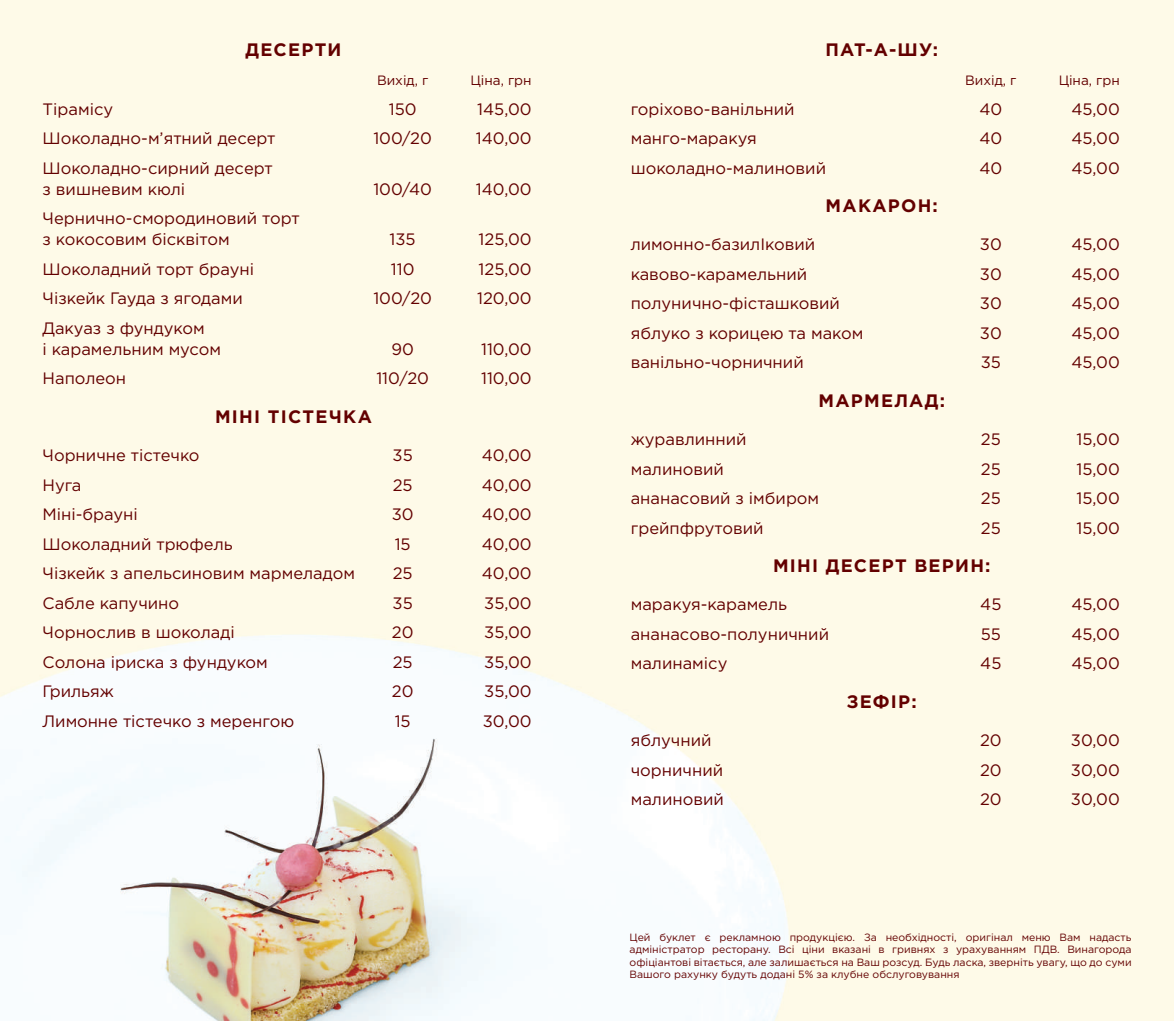
<style>
.page{position:relative;width:1174px;height:1021px;background:#fff}
.page>*{position:absolute;margin:0;border:0;box-sizing:border-box;transform-origin:0 0}
.t1{font:700 18px "Gotham Pro";letter-spacing:.07em;color:#630000}
.t2{font:16.5px/21px "Gotham Pro";color:#630000}
.t3{font:13.5px "Gotham Pro";color:#630000}
.t4{font:10.5px/12.6px "Gotham Pro";color:#630000;text-align:justify}
</style>
<div class="page">
<img style="left:0;top:0;width:1174px;height:1020px">
<p class="t1" style="left:245px;top:39px;width:98px">ДЕСЕРТИ</p>
<p class="t3" style="left:377px;top:73px;width:53px">Вихід, г</p>
<p class="t3" style="left:470px;top:73px;width:63px">Ціна, грн</p>
<p class="t2" style="left:43px;top:98px;width:72px">Тірамісу</p>
<p class="t2" style="left:389px;top:98px;width:29px">150</p>
<p class="t2" style="left:477px;top:98px;width:56px">145,00</p>
<p class="t2" style="left:43px;top:128px;width:234px">Шоколадно-м’ятний десерт</p>
<p class="t2" style="left:373px;top:128px;width:60px">100/20</p>
<p class="t2" style="left:476px;top:128px;width:57px">140,00</p>
<p class="t2" style="left:43px;top:157px;width:232px">Шоколадно-сирний десерт з вишневим кюлі</p>
<p class="t2" style="left:373px;top:178px;width:60px">100/40</p>
<p class="t2" style="left:476px;top:178px;width:57px">140,00</p>
<p class="t2" style="left:43px;top:208px;width:259px">Чернично-смородиновий торт з кокосовим бісквітом</p>
<p class="t2" style="left:389px;top:229px;width:28px">135</p>
<p class="t2" style="left:478px;top:229px;width:55px">125,00</p>
<p class="t2" style="left:43px;top:258px;width:213px">Шоколадний торт брауні</p>
<p class="t2" style="left:391px;top:258px;width:25px">110</p>
<p class="t2" style="left:478px;top:258px;width:55px">125,00</p>
<p class="t2" style="left:43px;top:288px;width:202px">Чізкейк Гауда з ягодами</p>
<p class="t2" style="left:373px;top:288px;width:60px">100/20</p>
<p class="t2" style="left:477px;top:288px;width:56px">120,00</p>
<p class="t2" style="left:43px;top:317px;width:180px">Дакуаз з фундуком<br>і карамельним мусом</p>
<p class="t2" style="left:391px;top:338px;width:24px">90</p>
<p class="t2" style="left:481px;top:338px;width:52px">110,00</p>
<p class="t2" style="left:43px;top:368px;width:85px">Наполеон</p>
<p class="t2" style="left:376px;top:368px;width:54px">110/20</p>
<p class="t2" style="left:481px;top:368px;width:52px">110,00</p>
<p class="t1" style="left:215px;top:406px;width:158px">МІНІ ТІСТЕЧКА</p>
<p class="t2" style="left:43px;top:444px;width:159px">Чорничне тістечко</p>
<p class="t2" style="left:392px;top:444px;width:22px">35</p>
<p class="t2" style="left:482px;top:444px;width:51px">40,00</p>
<p class="t2" style="left:43px;top:474px;width:40px">Нуга</p>
<p class="t2" style="left:393px;top:474px;width:21px">25</p>
<p class="t2" style="left:482px;top:474px;width:51px">40,00</p>
<p class="t2" style="left:43px;top:503px;width:97px">Міні-брауні</p>
<p class="t2" style="left:392px;top:503px;width:23px">30</p>
<p class="t2" style="left:482px;top:503px;width:51px">40,00</p>
<p class="t2" style="left:43px;top:533px;width:192px">Шоколадний трюфель</p>
<p class="t2" style="left:395px;top:533px;width:18px">15</p>
<p class="t2" style="left:482px;top:533px;width:51px">40,00</p>
<p class="t2" style="left:43px;top:562px;width:314px">Чізкейк з апельсиновим мармеладом</p>
<p class="t2" style="left:393px;top:562px;width:21px">25</p>
<p class="t2" style="left:482px;top:562px;width:51px">40,00</p>
<p class="t2" style="left:43px;top:592px;width:138px">Сабле капучино</p>
<p class="t2" style="left:392px;top:592px;width:22px">35</p>
<p class="t2" style="left:484px;top:592px;width:49px">35,00</p>
<p class="t2" style="left:43px;top:621px;width:194px">Чорнослив в шоколаді</p>
<p class="t2" style="left:392px;top:621px;width:23px">20</p>
<p class="t2" style="left:484px;top:621px;width:49px">35,00</p>
<p class="t2" style="left:43px;top:651px;width:227px">Солона іриска з фундуком</p>
<p class="t2" style="left:393px;top:651px;width:21px">25</p>
<p class="t2" style="left:484px;top:651px;width:49px">35,00</p>
<p class="t2" style="left:43px;top:680px;width:73px">Грильяж</p>
<p class="t2" style="left:392px;top:680px;width:23px">20</p>
<p class="t2" style="left:484px;top:680px;width:49px">35,00</p>
<p class="t2" style="left:43px;top:710px;width:253px">Лимонне тістечко з меренгою</p>
<p class="t2" style="left:395px;top:710px;width:18px">15</p>
<p class="t2" style="left:483px;top:710px;width:50px">30,00</p>
<p class="t1" style="left:825px;top:39px;width:114px">ПАТ-А-ШУ:</p>
<p class="t3" style="left:965px;top:73px;width:53px">Вихід, г</p>
<p class="t3" style="left:1058px;top:73px;width:63px">Ціна, грн</p>
<p class="t2" style="left:630px;top:98px;width:165px">горіхово-ванільний</p>
<p class="t2" style="left:979px;top:98px;width:24px">40</p>
<p class="t2" style="left:1071px;top:98px;width:50px">45,00</p>
<p class="t2" style="left:630px;top:128px;width:128px">манго-маракуя</p>
<p class="t2" style="left:979px;top:128px;width:24px">40</p>
<p class="t2" style="left:1071px;top:128px;width:50px">45,00</p>
<p class="t2" style="left:630px;top:157px;width:197px">шоколадно-малиновий</p>
<p class="t2" style="left:979px;top:157px;width:24px">40</p>
<p class="t2" style="left:1071px;top:157px;width:50px">45,00</p>
<p class="t1" style="left:825px;top:196px;width:114px">МАКАРОН:</p>
<p class="t2" style="left:630px;top:234px;width:186px">лимонно-базилІковий</p>
<p class="t2" style="left:980px;top:234px;width:23px">30</p>
<p class="t2" style="left:1071px;top:234px;width:50px">45,00</p>
<p class="t2" style="left:630px;top:263px;width:178px">кавово-карамельний</p>
<p class="t2" style="left:980px;top:263px;width:23px">30</p>
<p class="t2" style="left:1071px;top:263px;width:50px">45,00</p>
<p class="t2" style="left:630px;top:293px;width:211px">полунично-фісташковий</p>
<p class="t2" style="left:980px;top:293px;width:23px">30</p>
<p class="t2" style="left:1071px;top:293px;width:50px">45,00</p>
<p class="t2" style="left:630px;top:322px;width:234px">яблуко з корицею та маком</p>
<p class="t2" style="left:980px;top:322px;width:23px">30</p>
<p class="t2" style="left:1071px;top:322px;width:50px">45,00</p>
<p class="t2" style="left:630px;top:352px;width:174px">ванільно-чорничний</p>
<p class="t2" style="left:980px;top:352px;width:22px">35</p>
<p class="t2" style="left:1071px;top:352px;width:50px">45,00</p>
<p class="t1" style="left:818px;top:390px;width:128px">МАРМЕЛАД:</p>
<p class="t2" style="left:630px;top:429px;width:117px">журавлинний</p>
<p class="t2" style="left:980px;top:429px;width:21px">25</p>
<p class="t2" style="left:1076px;top:429px;width:45px">15,00</p>
<p class="t2" style="left:630px;top:458px;width:95px">малиновий</p>
<p class="t2" style="left:980px;top:458px;width:21px">25</p>
<p class="t2" style="left:1076px;top:458px;width:45px">15,00</p>
<p class="t2" style="left:630px;top:488px;width:190px">ананасовий з імбиром</p>
<p class="t2" style="left:980px;top:488px;width:21px">25</p>
<p class="t2" style="left:1076px;top:488px;width:45px">15,00</p>
<p class="t2" style="left:630px;top:517px;width:134px">грейпфрутовий</p>
<p class="t2" style="left:981px;top:517px;width:21px">25</p>
<p class="t2" style="left:1076px;top:517px;width:45px">15,00</p>
<p class="t1" style="left:773px;top:555px;width:219px">МІНІ ДЕСЕРТ ВЕРИН:</p>
<p class="t2" style="left:630px;top:594px;width:158px">маракуя-карамель</p>
<p class="t2" style="left:980px;top:594px;width:23px">45</p>
<p class="t2" style="left:1071px;top:594px;width:50px">45,00</p>
<p class="t2" style="left:630px;top:623px;width:200px">ананасово-полуничний</p>
<p class="t2" style="left:980px;top:623px;width:22px">55</p>
<p class="t2" style="left:1071px;top:623px;width:50px">45,00</p>
<p class="t2" style="left:630px;top:653px;width:98px">малинамісу</p>
<p class="t2" style="left:980px;top:653px;width:23px">45</p>
<p class="t2" style="left:1071px;top:653px;width:50px">45,00</p>
<p class="t1" style="left:847px;top:691px;width:71px">ЗЕФІР:</p>
<p class="t2" style="left:630px;top:729px;width:82px">яблучний</p>
<p class="t2" style="left:980px;top:729px;width:23px">20</p>
<p class="t2" style="left:1071px;top:729px;width:50px">30,00</p>
<p class="t2" style="left:630px;top:759px;width:94px">чорничний</p>
<p class="t2" style="left:980px;top:759px;width:23px">20</p>
<p class="t2" style="left:1071px;top:759px;width:50px">30,00</p>
<p class="t2" style="left:630px;top:788px;width:95px">малиновий</p>
<p class="t2" style="left:980px;top:788px;width:23px">20</p>
<p class="t2" style="left:1071px;top:788px;width:50px">30,00</p>
<p class="t4" style="left:629px;top:930px;width:503px">Цей буклет є рекламною продукцією. За необхідності, оригінал меню Вам надасть адміністратор ресторану. Всі ціни вказані в гривнях з урахуванням ПДВ. Винагорода офіціантові вітається, але залишається на Ваш розсуд. Будь ласка, зверніть увагу, що до суми Вашого рахунку будуть додані 5% за клубне обслуговування</p>
</div>
